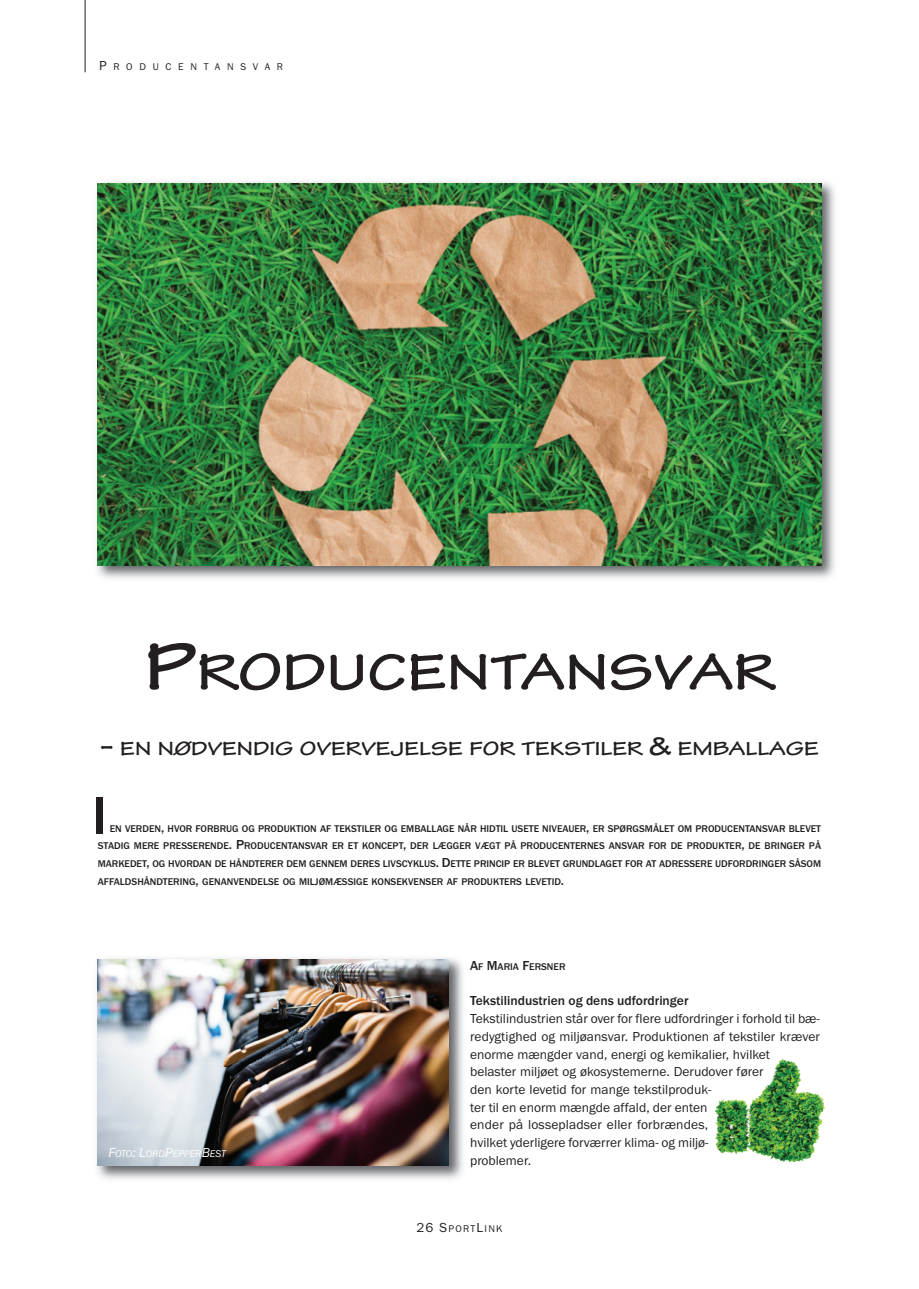
<style>
.page{position:relative;width:919px;height:1289px;background:#fff}
.page>*{position:absolute;margin:0;border:0;box-sizing:border-box;transform-origin:0 0}
.t1{font:700 expanded 54px "Tekton Pro";color:#231f20}
.t2{font:500 54px "Franklin Gothic";color:#231f20}
.t3{font:700 expanded 20.25px "Tekton Pro";color:#231f20}
.t4{font:13.5px/17.7px "Franklin Gothic";color:#231f20}
.t5{font:500 10.2px/17.7px "Franklin Gothic";color:#231f20;text-align:justify}
.t6{font:10.2px "Franklin Gothic";letter-spacing:.66em;color:#231f20}
.t7{font:italic 10.2px "Franklin Gothic";color:#fff}
.s1{font-size:13.5px}
.s2{font-size:72px}
.s3{font-size:27px}
.s4{font-weight:500}
</style>
<div class="page">
<hr style="left:85px;top:0;width:1px;height:72px;background:#231f20">
<img style="left:714px;top:1059px;width:110px;height:103px">
<img style="left:97px;top:958px;width:366px;height:221px">
<img style="left:98px;top:959px;width:351px;height:206px">
<img style="left:97px;top:181px;width:738px;height:398px">
<img style="left:98px;top:183px;width:723px;height:382px">
<p class="t6" style="left:99px;top:63px;width:185px"><span class="s1">P</span>RODUCENTANSVAR</p>
<p class="t1" style="left:144px;top:639px;width:632px"><span class="s2">P</span>RODUCENTANSVAR</p>
<p class="t3" style="left:100px;top:736px;width:720px"><span class="s3">–</span> EN NØDVENDIG OVERVEJELSE FOR TEKSTILER <span class="s3">&amp;</span> EMBALLAGE</p>
<p class="t2" style="left:92px;top:796px;width:16px">I</p>
<p class="t5" style="left:98px;top:820px;width:724px;text-indent:12px">EN VERDEN<span class="s1">,</span> HVOR FORBRUG OG PRODUKTION AF TEKSTILER OG EMBALLAGE NÅR HIDTIL USETE NIVEAUER<span class="s1">,</span> ER SPØRGSMÅLET OM PRODUCENTANSVAR BLEVET STADIG MERE PRESSERENDE<span class="s1">. P</span>RODUCENTANSVAR ER ET KONCEPT<span class="s1">,</span> DER LÆGGER VÆGT PÅ PRODUCENTERNES ANSVAR FOR DE PRODUKTER<span class="s1">,</span> DE BRINGER PÅ MARKEDET<span class="s1">,</span> OG HVORDAN DE HÅNDTERER DEM GENNEM DERES LIVSCYKLUS<span class="s1">. D</span>ETTE PRINCIP ER BLEVET GRUNDLAGET FOR AT ADRESSERE UDFORDRINGER SÅSOM AFFALDSHÅNDTERING<span class="s1">,</span> GENANVENDELSE OG MILJØMÆSSIGE KONSEKVENSER AF PRODUKTERS LEVETID<span class="s1">.</span></p>
<p class="t7" style="left:108px;top:1147px;width:119px"><span class="s1">F</span>OTO<span class="s1">: L</span>ORD<span class="s1">P</span>EPPER<span class="s1">B</span>EST</p>
<p class="t5" style="left:470px;top:958px;width:97px"><span class="s1">A</span>F <span class="s1">M</span>ARIA <span class="s1">F</span>ERSNER</p>
<p class="t4" style="left:470px;top:993px;width:351px"><span class="s4">Tekstilindustrien og dens udfordringer<br></span>Tekstilindustrien står over for flere udfordringer i forhold til bæ&shy;redygtighed og miljøansvar. Produktionen af tekstiler kræver enorme mængder vand, energi og kemikalier, hvilket<br>belaster miljøet og økosystemerne. Derudover fører<br>den korte levetid for mange tekstilproduk-<br>ter til en enorm mængde affald, der enten<br>ender på lossepladser eller forbrændes,<br>hvilket yderligere forværrer klima- og miljø-<br>problemer.</p>
<p class="t6" style="left:416px;top:1224px;width:88px"><span class="s1">26 S</span>PORT<span class="s1">L</span>INK</p>
</div>
